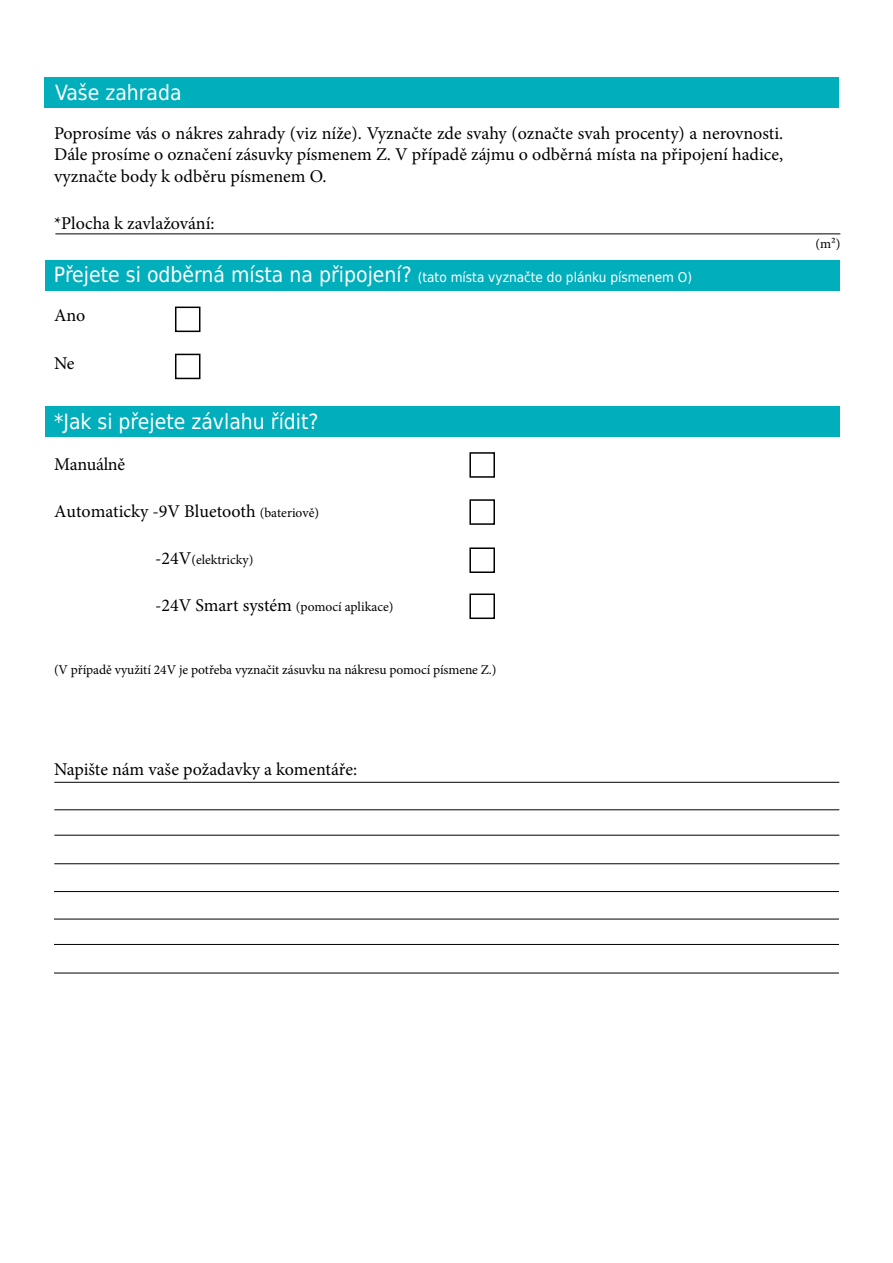
<style>
.page{position:relative;width:893px;height:1263px;background:#fff}
.page>*{position:absolute;margin:0;border:0;box-sizing:border-box;transform-origin:0 0}
.t1{font:21px "DejaVu Sans Condensed";color:#fff}
.t2{font:18px/21.6px "Minion Pro";color:#000;text-align:justify}
.t3{font:13.5px "Minion Pro";letter-spacing:-.005em;color:#000}
.t4{font:13.5px "DejaVu Sans Condensed";color:#fff}
.s1{font-size:21px}
.s2{font-size:13.5px}
.s3{font-size:18px}
</style>
<div class="page">
<div style="left:45px;top:77px;width:794px;height:31px;background:#00aebc"></div>
<div style="left:45px;top:260px;width:795px;height:31px;background:#00aebc"></div>
<div style="left:45px;top:406px;width:794px;height:30px;background:#00aebc"></div>
<hr style="left:55px;top:233px;width:785px;height:1px;background:#000">
<hr style="left:54px;top:809px;width:785px;height:1px;background:#000">
<hr style="left:54px;top:782px;width:785px;height:1px;background:#000">
<hr style="left:54px;top:835px;width:785px;height:1px;background:#000">
<hr style="left:54px;top:863px;width:785px;height:1px;background:#000">
<hr style="left:54px;top:919px;width:785px;height:1px;background:#000">
<hr style="left:54px;top:891px;width:785px;height:1px;background:#000">
<hr style="left:54px;top:944px;width:785px;height:1px;background:#000">
<hr style="left:54px;top:973px;width:785px;height:1px;background:#000">
<div style="left:175px;top:307px;width:25px;height:25px;border:2px solid #000"></div>
<div style="left:175px;top:354px;width:25px;height:25px;border:2px solid #000"></div>
<div style="left:469px;top:452px;width:26px;height:26px;border:2px solid #000"></div>
<div style="left:469px;top:499px;width:26px;height:26px;border:2px solid #000"></div>
<div style="left:469px;top:593px;width:26px;height:26px;border:2px solid #000"></div>
<div style="left:469px;top:547px;width:26px;height:26px;border:2px solid #000"></div>
<p class="t1" style="left:55px;top:76px;width:128px">Vaše zahrada</p>
<p class="t2" style="left:54px;top:122px;width:731px">Poprosíme vás o nákres zahrady (viz níže). Vyznačte zde svahy (označte svah procenty) a nerovnosti.<br>Dále prosíme o označení zásuvky písmenem Z. V případě zájmu o odběrná místa na připojení hadice, vyznačte body k odběru písmenem O.</p>
<p class="t2" style="left:54px;top:213px;width:162px">*Plocha k zavlažování:</p>
<p class="t4" style="left:54px;top:267px;width:640px"><span class="s1">Přejete si odběrná místa na připojení?</span> (tato místa vyznačte do plánku písmenem O)</p>
<p class="t2" style="left:54px;top:305px;width:33px">Ano</p>
<p class="t2" style="left:54px;top:352px;width:22px">Ne</p>
<p class="t1" style="left:54px;top:404px;width:266px">*Jak si přejete závlahu řídit?</p>
<p class="t2" style="left:54px;top:453px;width:73px">Manuálně</p>
<p class="t2" style="left:54px;top:500px;width:267px">Automaticky -9V Bluetooth <span class="s2">(bateriově)</span></p>
<p class="t3" style="left:155px;top:550px;width:100px"><span class="s3">-24V</span>(elektricky)</p>
<p class="t3" style="left:155px;top:597px;width:240px"><span class="s3">-24V Smart systém</span> (pomocí aplikace)</p>
<p class="t3" style="left:54px;top:661px;width:444px">(V případě využití 24V je potřeba vyznačit zásuvku na nákresu pomocí písmene Z.)</p>
<p class="t3" style="left:815px;top:234px;width:27px">(m2)</p>
<p class="t2" style="left:54px;top:759px;width:305px">Napište nám vaše požadavky a komentáře:</p>
</div>
